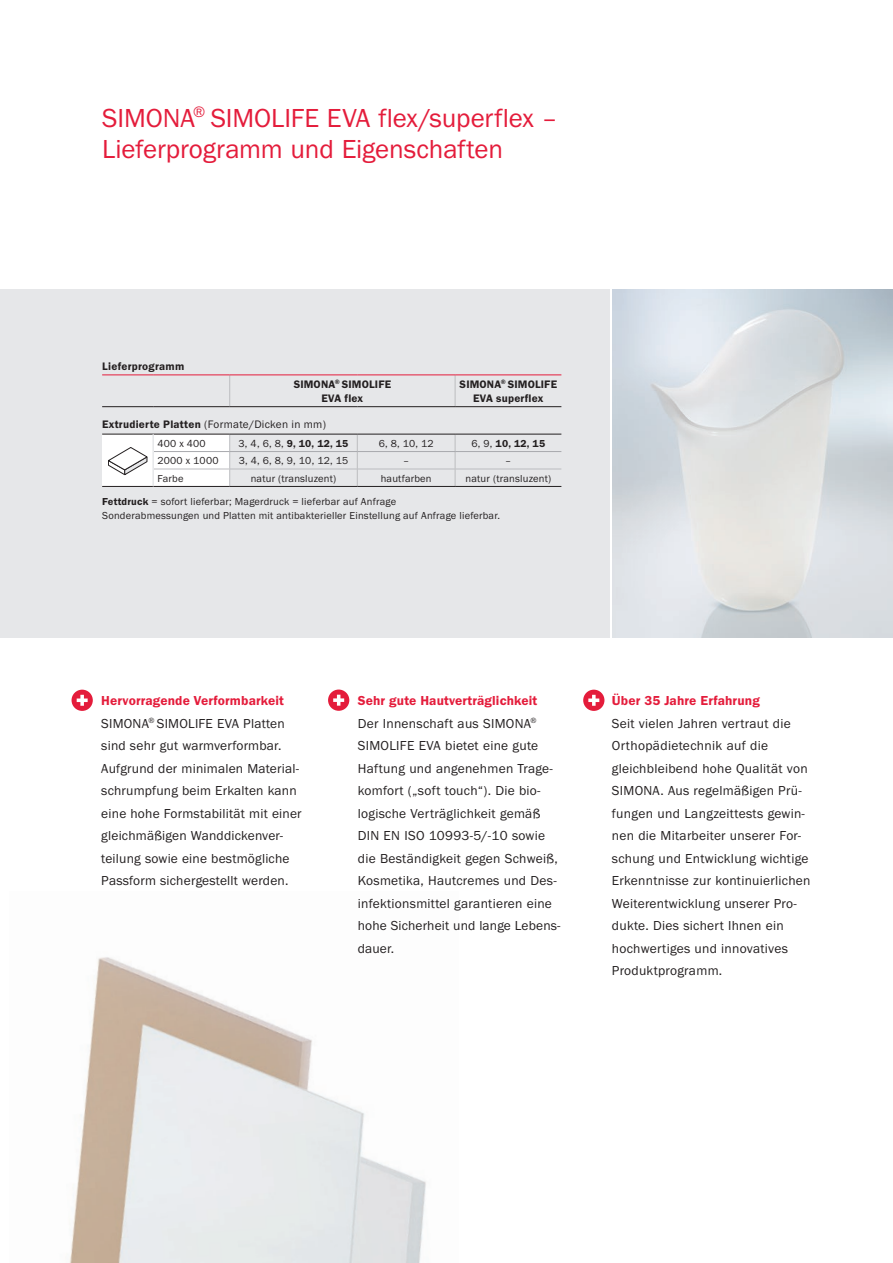
<style>
.page{position:relative;width:893px;height:1263px;background:#fff}
.page>*{position:absolute;margin:0;border:0;box-sizing:border-box;transform-origin:0 0}
.t1{font:27px/31.5px "Franklin Gothic URW Boo";letter-spacing:-.005em;color:#e41c3b}
.t2{font:13.5px/22.5px "Franklin Gothic URW Boo";letter-spacing:.02em;color:#231f20}
.t3{font:13.5px "Franklin Gothic URW Dem";letter-spacing:.01em;color:#e41c3b}
.t4{font:11.25px/13.5px "Franklin Gothic URW Dem";letter-spacing:.015em;color:#231f20;text-align:center}
.t5{font:11.25px "Franklin Gothic URW Boo";letter-spacing:.025em;color:#231f20}
.t6{font:10.5px/13.5px "Franklin Gothic URW Boo";letter-spacing:.02em;color:#231f20}
.t7{font:10.5px "Franklin Gothic URW Dem";letter-spacing:.02em;color:#231f20}
.s1{font-family:"Franklin Gothic URW Dem"}
.s2{font-family:"Franklin Gothic URW Boo"}
</style>
<div class="page">
<div style="left:0;top:289px;width:609px;height:349px;background:#e6e7e9"></div>
<img style="left:69px;top:957px;width:357px;height:306px">
<div style="left:72px;top:690px;width:21px;height:21px;background:#e41c3b;border-radius:50%"></div>
<svg style="left:77px;top:695px;width:11px;height:11px"></svg>
<div style="left:102px;top:434px;width:51px;height:52px;background:#fff"></div>
<hr style="left:229px;top:375px;width:1px;height:31px;background:#bcbdc0">
<hr style="left:455px;top:375px;width:1px;height:31px;background:#bcbdc0">
<svg style="left:357px;top:435px;width:1px;height:51px"></svg>
<svg style="left:455px;top:435px;width:1px;height:51px"></svg>
<hr style="left:230px;top:451px;width:127px;height:1px;background:#a8a9ad">
<hr style="left:357px;top:451px;width:98px;height:1px;background:#a8a9ad">
<hr style="left:455px;top:451px;width:106px;height:1px;background:#a8a9ad">
<hr style="left:102px;top:374px;width:51px;height:1px;background:#e41c3b">
<hr style="left:153px;top:374px;width:77px;height:1px;background:#e41c3b">
<hr style="left:230px;top:374px;width:127px;height:1px;background:#e41c3b">
<hr style="left:357px;top:374px;width:98px;height:1px;background:#e41c3b">
<hr style="left:455px;top:374px;width:106px;height:1px;background:#e41c3b">
<hr style="left:102px;top:406px;width:51px;height:1px;background:#231f20">
<hr style="left:153px;top:406px;width:77px;height:1px;background:#231f20">
<hr style="left:230px;top:406px;width:127px;height:1px;background:#231f20">
<hr style="left:357px;top:406px;width:98px;height:1px;background:#231f20">
<hr style="left:455px;top:406px;width:106px;height:1px;background:#231f20">
<hr style="left:102px;top:434px;width:51px;height:1px;background:#231f20">
<hr style="left:230px;top:434px;width:127px;height:1px;background:#231f20">
<hr style="left:357px;top:434px;width:98px;height:1px;background:#231f20">
<hr style="left:455px;top:434px;width:106px;height:1px;background:#231f20">
<hr style="left:230px;top:469px;width:127px;height:1px;background:#bcbdc0">
<hr style="left:357px;top:469px;width:98px;height:1px;background:#bcbdc0">
<hr style="left:455px;top:469px;width:106px;height:1px;background:#bcbdc0">
<hr style="left:102px;top:486px;width:51px;height:1px;background:#231f20">
<hr style="left:153px;top:486px;width:77px;height:1px;background:#231f20">
<hr style="left:230px;top:486px;width:127px;height:1px;background:#231f20">
<hr style="left:357px;top:486px;width:98px;height:1px;background:#231f20">
<hr style="left:455px;top:486px;width:106px;height:1px;background:#231f20">
<div style="left:328px;top:689px;width:21px;height:22px;background:#e41c3b;border-radius:50%"></div>
<svg style="left:333px;top:695px;width:11px;height:11px"></svg>
<div style="left:583px;top:690px;width:21px;height:21px;background:#e41c3b;border-radius:50%"></div>
<svg style="left:588px;top:695px;width:11px;height:11px"></svg>
<svg style="left:108px;top:434px;width:122px;height:52px"></svg>
<h1 class="t1" style="left:102px;top:102px;width:457px">SIMONA<sup>®</sup> SIMOLIFE EVA flex/superflex –<br>Lieferprogramm und Eigenschaften</h1>
<p class="t4" style="left:102px;top:360px;width:84px">Lieferprogramm</p>
<p class="t4" style="left:294px;top:378px;width:99px">SIMONA<sup>®</sup> SIMOLIFE<br>EVA flex</p>
<p class="t4" style="left:460px;top:378px;width:99px">SIMONA<sup>®</sup> SIMOLIFE<br>EVA superflex</p>
<p class="t5" style="left:102px;top:417px;width:225px"><span class="s1">Extrudierte Platten</span> (Formate/Dicken in mm)</p>
<p class="t6" style="left:157px;top:437px;width:50px">400 x 400</p>
<p class="t7" style="left:239px;top:437px;width:111px"><span class="s2">3, 4, 6, 8,</span> 9, 10, 12, 15</p>
<p class="t6" style="left:379px;top:437px;width:57px">6, 8, 10, 12</p>
<p class="t7" style="left:472px;top:437px;width:75px"><span class="s2">6, 9,</span> 10, 12, 15</p>
<p class="t6" style="left:157px;top:454px;width:63px">2000 x 1000</p>
<p class="t6" style="left:239px;top:454px;width:111px">3, 4, 6, 8, 9, 10, 12, 15</p>
<p class="t6" style="left:403px;top:454px;width:8px">–</p>
<p class="t6" style="left:505px;top:454px;width:8px">–</p>
<p class="t6" style="left:157px;top:472px;width:28px">Farbe</p>
<p class="t6" style="left:251px;top:472px;width:87px">natur (transluzent)</p>
<p class="t6" style="left:381px;top:472px;width:52px">hautfarben</p>
<p class="t6" style="left:466px;top:472px;width:87px">natur (transluzent)</p>
<p class="t6" style="left:102px;top:495px;width:399px"><span class="s1">Fettdruck</span> = sofort lieferbar; Magerdruck = lieferbar auf Anfrage<br>Sonderabmessungen und Platten mit antibakterieller Einstellung auf Anfrage lieferbar.</p>
<p class="t3" style="left:101px;top:692px;width:184px">Hervorragende Verformbarkeit</p>
<p class="t2" style="left:101px;top:712px;width:202px">SIMONA<sup>®</sup> SIMOLIFE EVA Platten sind sehr gut warmverformbar.<br>Aufgrund der minimalen Material&shy;schrumpfung beim Erkalten kann eine hohe Formstabilität mit einer gleichmäßigen Wanddickenver&shy;teilung sowie eine bestmögliche<br>Passform sichergestellt werden.</p>
<p class="t3" style="left:358px;top:692px;width:181px">Sehr gute Hautverträglichkeit</p>
<p class="t2" style="left:358px;top:712px;width:202px">Der Innenschaft aus SIMONA<sup>®<br></sup>SIMOLIFE EVA bietet eine gute<br>Haftung und angenehmen Trage&shy;komfort („soft touch“). Die bio&shy;logische Verträglichkeit gemäß<br>DIN EN ISO 10993-5/-10 sowie die Beständigkeit gegen Schweiß,<br>Kosmetika, Hautcremes und Des&shy;infektionsmittel garantieren eine hohe Sicherheit und lange Lebens--- dauer.</p>
<p class="t3" style="left:612px;top:692px;width:149px">Über 35 Jahre Erfahrung</p>
<p class="t2" style="left:612px;top:712px;width:200px">Seit vielen Jahren vertraut die--<br>Orthopädietechnik auf die gleichbleibend hohe Qualität von<br>SIMONA. Aus regelmäßigen Prü&shy;fungen und Langzeittests gewin&shy;nen die Mitarbeiter unserer For&shy;schung und Entwicklung wichtige<br>Erkenntnisse zur kontinuierlichen<br>Weiterentwicklung unserer Pro&shy;dukte. Dies sichert Ihnen ein hochwertiges und innovatives<br>Produktprogramm.</p>
</div>
